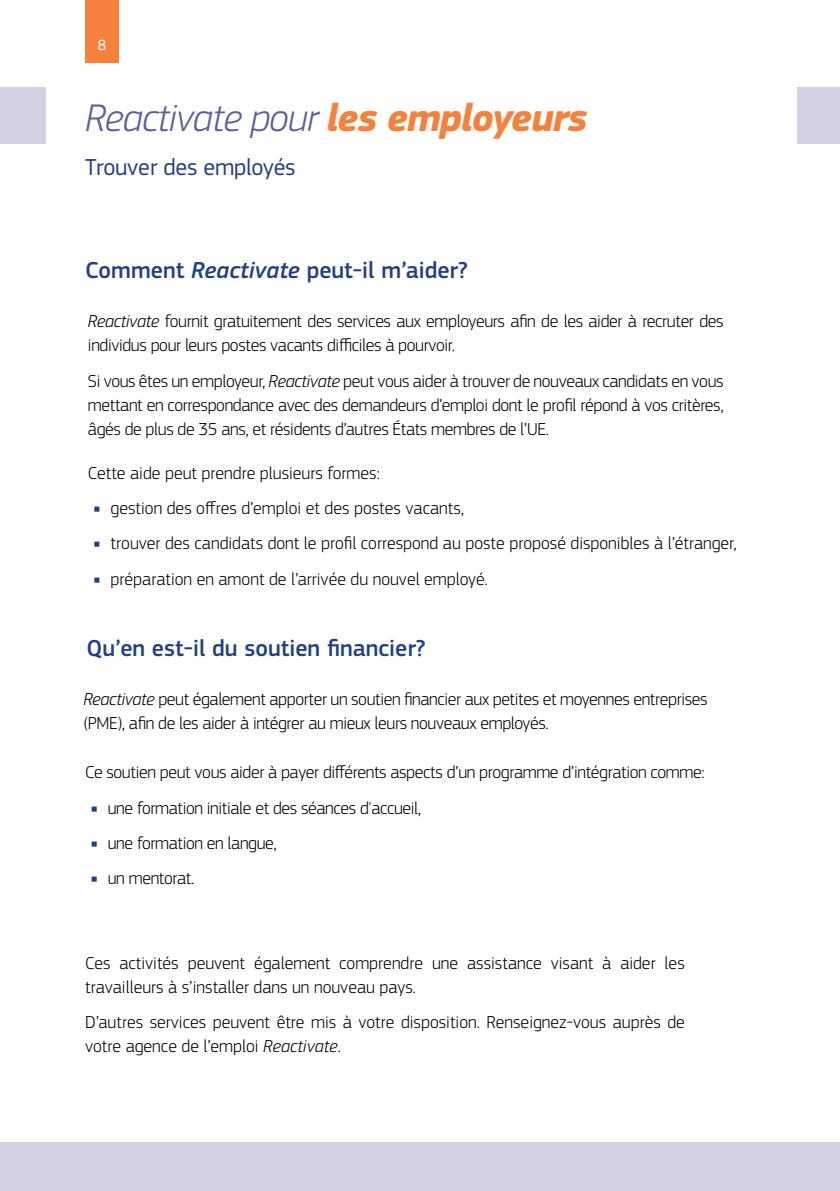
<style>
.page{position:relative;width:840px;height:1191px;background:#fff}
.page>*{position:absolute;margin:0;border:0;box-sizing:border-box;transform-origin:0 0}
.Heading__4{font:italic 300 40px "EC Square Sans Pro";letter-spacing:-.025em;color:#58619c}
.Secondary_Heading{font:500 24px "EC Square Sans Pro";color:#233f86}
.t1{font:24px "EC Square Sans Pro";letter-spacing:-.01em;color:#233f86}
.Body{font:300 18px/24px "EC Square Sans Pro";letter-spacing:-.02em;color:#000}
.Body-2{font:300 18px/24px "EC Square Sans Pro";color:#000}
.Folio{font:15.4px "EC Square Sans Pro";color:#fff}
.s1{font-weight:700;color:#f5813c}
.s2{font-style:italic}
.s3{font-weight:400;font-size:8px;color:#233f86}
</style>
<div class="page">
<div style="left:0;top:1142px;width:839px;height:49px;background:#d3d2e3"></div>
<div style="left:797px;top:87px;width:42px;height:57px;background:#d3d2e3"></div>
<div style="left:0;top:87px;width:45px;height:57px;background:#d3d2e3"></div>
<div style="left:85px;top:0;width:34px;height:63px;background:#f5813c"></div>
<p class="Folio" style="left:98px;top:36px;width:10px">8</p>
<h2 class="Heading__4" style="left:85px;top:94px;width:503px">Reactivate pour <span class="s1">les employeurs</span></h2>
<p class="t1" style="left:85px;top:153px;width:212px">Trouver des employés</p>
<h3 class="Secondary_Heading" style="left:85px;top:256px;width:384px">Comment <span class="s2">Reactivate</span> peut-il m’aider?</h3>
<p class="Body" style="left:88px;top:309px;width:636px"><span class="s2">Reactivate</span> fournit gratuitement des services aux employeurs afin de les aider à recruter des individus pour leurs postes vacants difficiles à pourvoir.</p>
<p class="Body" style="left:88px;top:369px;width:636px;text-align:justify">Si vous êtes un employeur, <span class="s2">Reactivate</span> peut vous aider à trouver de nouveaux candidats en vous mettant en correspondance avec des demandeurs d’emploi dont le profil répond à vos critères, âgés de plus de 35 ans, et résidents d’autres États membres de l’UE.</p>
<p class="Body-2" style="left:88px;top:461px;width:293px">Cette aide peut prendre plusieurs formes:</p>
<p class="Body-2" style="left:94px;top:496px;width:372px"><span class="s3">■</span> gestion des offres d’emploi et des postes vacants,</p>
<p class="Body-2" style="left:94px;top:531px;width:644px"><span class="s3">■</span> trouver des candidats dont le profil correspond au poste proposé disponibles à l’étranger,</p>
<p class="Body-2" style="left:94px;top:567px;width:394px"><span class="s3">■</span> préparation en amont de l’arrivée du nouvel employé.</p>
<h3 class="Secondary_Heading" style="left:86px;top:633px;width:340px">Qu’en est-il du soutien financier?</h3>
<p class="Body" style="left:83px;top:687px;width:625px"><span class="s2">Reactivate</span> peut également apporter un soutien financier aux petites et moyennes entreprises (PME), afin de les aider à intégrer au mieux leurs nouveaux employés.</p>
<p class="Body" style="left:85px;top:760px;width:620px">Ce soutien peut vous aider à payer différents aspects d’un programme d’intégration comme:</p>
<p class="Body" style="left:91px;top:795px;width:332px"><span class="s3">■</span> une formation initiale et des séances d'accueil,</p>
<p class="Body" style="left:91px;top:831px;width:187px"><span class="s3">■</span> une formation en langue,</p>
<p class="Body" style="left:91px;top:866px;width:103px"><span class="s3">■</span> un mentorat.</p>
<p class="Body-2" style="left:85px;top:950px;width:600px">Ces activités peuvent également comprendre une assistance visant à aider les travailleurs à s’installer dans un nouveau pays.</p>
<p class="Body-2" style="left:85px;top:1010px;width:601px">D’autres services peuvent être mis à votre disposition. Renseignez-vous auprès de votre agence de l’emploi <span class="s2">Reactivate</span>.</p>
</div>
